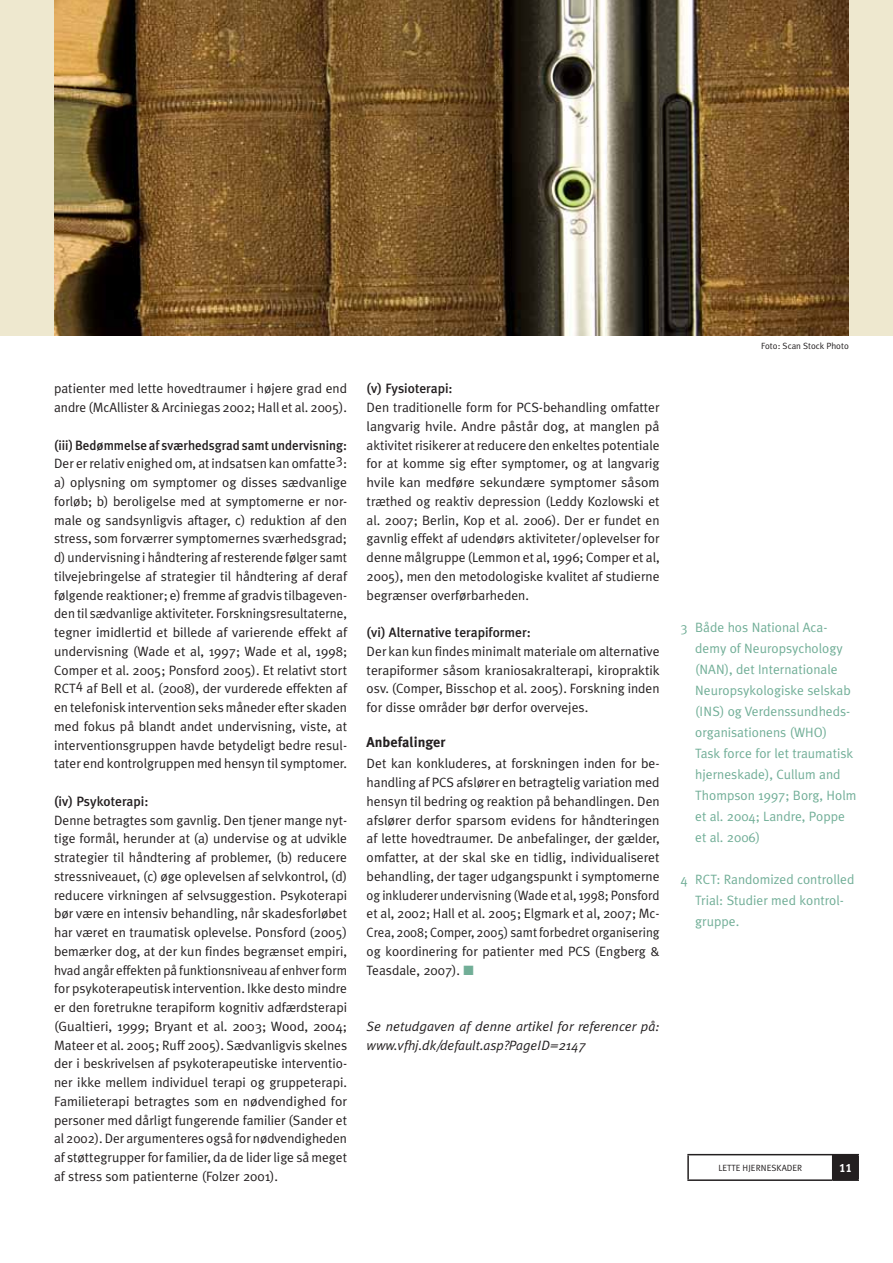
<style>
.page{position:relative;width:893px;height:1263px;background:#fff}
.page>*{position:absolute;margin:0;border:0;box-sizing:border-box;transform-origin:0 0}
.t1{font:700 14.25px "Meta Plus";color:#231f20}
.t2{font:13.5px/18.8px "Meta Plus Normal";color:#231f20;text-align:justify}
.t3{font:13.5px/21px "Meta Plus Normal";color:#71ae97}
.t4{font:italic 13.5px/18.8px "Meta Plus Normal";color:#231f20}
.t5{font:500 13.5px "Meta Plus";color:#231f20}
.t6{font:500 13.5px "Meta Plus";color:#231f20;scale:.96 1}
.t7{font:12px "Meta Plus Bold Caps";color:#fff}
.t8{font:9px "Meta Plus Normal";color:#231f20}
.t9{font:9px "Meta Plus Normal Caps";color:#231f20}
.s1{color:#71ae97}
</style>
<div class="page">
<div style="left:0;top:0;width:893px;height:336px;background:#eee8cf"></div>
<img style="left:54px;top:0;width:795px;height:336px">
<hr style="left:687px;top:1154px;width:146px;height:1px;background:#231f20">
<hr style="left:687px;top:1155px;width:2px;height:24px;background:#231f20">
<svg style="left:832px;top:1154px;width:27px;height:25px"></svg>
<hr style="left:857px;top:1155px;width:2px;height:24px;background:#231f20">
<hr style="left:687px;top:1179px;width:146px;height:2px;background:#231f20">
<hr style="left:833px;top:1179px;width:26px;height:2px;background:#231f20">
<p class="t2" style="left:54px;top:379px;width:294px">patienter med lette hovedtraumer i højere grad end andre (McAllister &amp; Arciniegas 2002; Hall et al. 2005).</p>
<p class="t6" style="left:54px;top:437px;width:307px">(iii) Bedømmelse af sværhedsgrad samt undervisning:</p>
<p class="t2" style="left:54px;top:454px;width:295px">Der er relativ enighed om, at indsatsen kan omfatte3: a) oplysning om symptomer og disses sædvanlige forløb; b) beroligelse med at symptomerne er nor&shy;male og sandsynligvis aftager, c) reduktion af den stress, som forværrer symptomernes sværhedsgrad; d) undervisning i håndtering af resterende følger samt tilvejebringelse af strategier til håndtering af deraf følgende reaktioner; e) fremme af gradvis tilbageven&shy;den til sædvanlige aktiviteter. Forskningsresultaterne, tegner imidlertid et billede af varierende effekt af undervisning (Wade et al, 1997; Wade et al, 1998; Comper et al. 2005; Ponsford 2005). Et relativt stort RCT4 af Bell et al. (2008), der vurderede effekten af en telefonisk intervention seks måneder efter skaden med fokus på blandt andet undervisning, viste, at interventionsgruppen havde betydeligt bedre resul&shy;tater end kontrolgruppen med hensyn til symptomer.</p>
<p class="t5" style="left:54px;top:793px;width:96px">(iv) Psykoterapi:</p>
<p class="t2" style="left:54px;top:810px;width:295px">Denne betragtes som gavnlig. Den tjener mange nyt&shy;tige formål, herunder at (a) undervise og at udvikle strategier til håndtering af problemer, (b) reducere stressniveauet, (c) øge oplevelsen af selvkontrol, (d) reducere virkningen af selvsuggestion. Psykoterapi bør være en intensiv behandling, når skadesforløbet har været en traumatisk oplevelse. Ponsford (2005) bemærker dog, at der kun findes begrænset empiri, hvad angår effekten på funktionsniveau af enhver form for psykoterapeutisk intervention. Ikke desto mindre er den foretrukne terapiform kognitiv adfærdsterapi (Gualtieri, 1999; Bryant et al. 2003; Wood, 2004; Mateer et al. 2005; Ruff 2005). Sædvanligvis skelnes der i beskrivelsen af psykoterapeutiske interventio&shy;ner ikke mellem individuel terapi og gruppeterapi.<br>Familieterapi betragtes som en nødvendighed for personer med dårligt fungerende familier (Sander et al 2002). Der argumenteres også for nødvendigheden af støttegrupper for familier, da de lider lige så meget af stress som patienterne (Folzer 2001).</p>
<p class="t5" style="left:367px;top:381px;width:88px">(v) Fysioterapi:</p>
<p class="t2" style="left:367px;top:398px;width:295px">Den traditionelle form for PCS-behandling omfatter langvarig hvile. Andre påstår dog, at manglen på aktivitet risikerer at reducere den enkeltes potentiale for at komme sig efter symptomer, og at langvarig hvile kan medføre sekundære symptomer såsom træthed og reaktiv depression (Leddy Kozlowski et al. 2007; Berlin, Kop et al. 2006). Der er fundet en gavnlig effekt af udendørs aktiviteter/oplevelser for denne målgruppe (Lemmon et al, 1996; Comper et al, 2005), men den metodologiske kvalitet af studierne begrænser overførbarheden.</p>
<p class="t5" style="left:367px;top:625px;width:166px">(vi) Alternative terapiformer:</p>
<p class="t2" style="left:367px;top:642px;width:294px">Der kan kun findes minimalt materiale om alternative terapiformer såsom kraniosakralterapi, kiropraktik osv. (Comper, Bisschop et al. 2005). Forskning inden for disse områder bør derfor overvejes.</p>
<p class="t1" style="left:367px;top:733px;width:80px">Anbefalinger</p>
<p class="t2" style="left:367px;top:754px;width:295px">Det kan konkluderes, at forskningen inden for be&shy;handling af PCS afslører en betragtelig variation med hensyn til bedring og reaktion på behandlingen. Den afslører derfor sparsom evidens for håndteringen af lette hovedtraumer. De anbefalinger, der gælder, omfatter, at der skal ske en tidlig, individualiseret behandling, der tager udgangspunkt i symptomerne og inkluderer undervisning (Wade et al, 1998; Ponsford et al, 2002; Hall et al. 2005; Elgmark et al, 2007; Mc-Crea, 2008; Comper, 2005) samt forbedret organisering og koordinering for patienter med PCS (Engberg &amp; Teasdale, 2007). <span class="s1">■</span></p>
<p class="t4" style="left:367px;top:1017px;width:294px">Se netudgaven af denne artikel for referencer på: www.vfhj.dk/default.asp?PageID=2147</p>
<p class="t8" style="left:761px;top:341px;width:89px">Foto: Scan Stock Photo</p>
<p class="t3" style="left:695px;top:616px;width:163px;text-indent:-15px">3 Både hos National Aca&shy;demy of Neuropsychology (NAN), det Internationale<br>Neuropsykologiske selskab (INS) og Verdenssundheds&shy;organisationens (WHO)<br>Task force for let traumatisk hjerneskade), Cullum and<br>Thompson 1997; Borg, Holm et al. 2004; Landre, Poppe et al. 2006)</p>
<p class="t3" style="left:695px;top:868px;width:161px;text-indent:-15px">4 RCT: Randomized controlled<br>Trial: Studier med kontrol&shy;gruppe.</p>
<p class="t9" style="left:718px;top:1163px;width:75px">LETTE HJER NESKADER</p>
<p class="t7" style="left:839px;top:1161px;width:14px">11</p>
</div>
